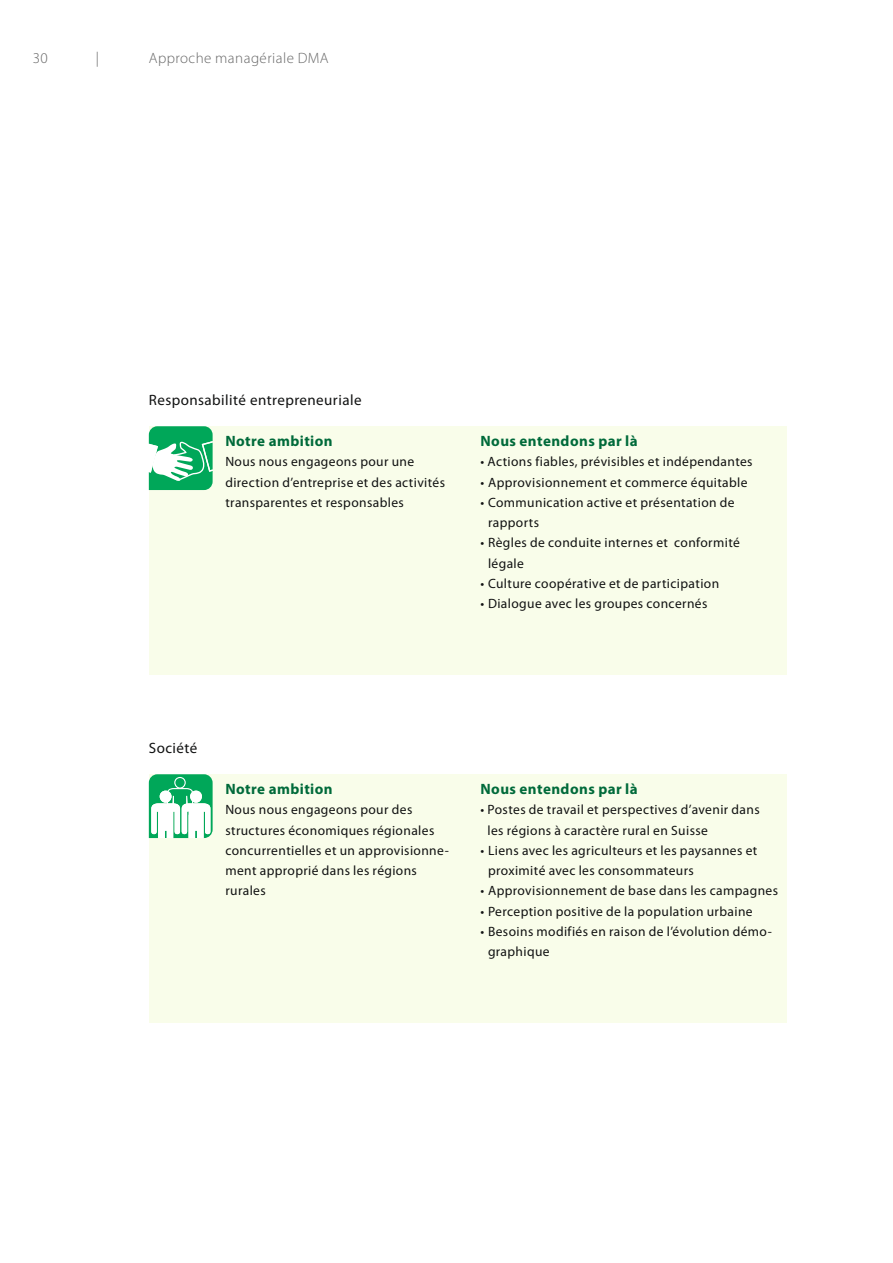
<style>
.page{position:relative;width:893px;height:1263px;background:#fff}
.page>*{position:absolute;margin:0;border:0;box-sizing:border-box;transform-origin:0 0}
.t1{font:700 15px "Myriad Pro";letter-spacing:.03em;color:#006a3a}
.t2{font:15px "Myriad Pro";letter-spacing:.03em;color:#111212}
.t3{font:300 15px "Myriad Pro";letter-spacing:.03em;color:#676767}
.t4{font:13.5px/20.2px "Myriad Pro";letter-spacing:.03em;color:#111212}
</style>
<div class="page">
<div style="left:149px;top:774px;width:638px;height:249px;background:#f9fdea"></div>
<svg style="left:149px;top:774px;width:64px;height:64px;background:#87d5b0"></svg>
<div style="left:149px;top:426px;width:638px;height:249px;background:#f9fdea"></div>
<svg style="left:149px;top:426px;width:64px;height:64px;background:#4bc189"></svg>
<p class="t3" style="left:33px;top:50px;width:17px">30</p>
<p class="t3" style="left:96px;top:50px;width:5px">|</p>
<p class="t3" style="left:149px;top:50px;width:181px">Approche managériale DMA</p>
<p class="t2" style="left:149px;top:391px;width:214px">Responsabilité entrepreneuriale</p>
<p class="t1" style="left:225px;top:433px;width:109px">Notre ambition</p>
<p class="t4" style="left:225px;top:452px;width:221px">Nous nous engageons pour une direction d’entreprise et des activités transparentes et responsables</p>
<p class="t1" style="left:480px;top:433px;width:159px">Nous entendons par là</p>
<p class="t4" style="left:480px;top:452px;width:274px">• Actions fiables, prévisibles et indépendantes</p>
<p class="t4" style="left:480px;top:472px;width:269px">• Approvisionnement et commerce équitable</p>
<p class="t4" style="left:488px;top:492px;width:248px;text-indent:-8px">• Communication active et présentation de rapports</p>
<p class="t4" style="left:488px;top:533px;width:253px;text-indent:-8px">• Règles de conduite internes et conformité légale</p>
<p class="t4" style="left:480px;top:573px;width:240px">• Culture coopérative et de participation</p>
<p class="t4" style="left:480px;top:594px;width:228px">• Dialogue avec les groupes concernés</p>
<p class="t2" style="left:149px;top:739px;width:50px">Société</p>
<p class="t1" style="left:225px;top:780px;width:109px">Notre ambition</p>
<p class="t4" style="left:225px;top:800px;width:224px">Nous nous engageons pour des structures économiques régionales concurrentielles et un approvisionne&shy;ment approprié dans les régions rurales</p>
<p class="t1" style="left:480px;top:780px;width:159px">Nous entendons par là</p>
<p class="t4" style="left:488px;top:800px;width:274px;text-indent:-7px">• Postes de travail et perspectives d’avenir dans les régions à caractère rural en Suisse</p>
<p class="t4" style="left:488px;top:840px;width:271px;text-indent:-8px">• Liens avec les agriculteurs et les paysannes et proximité avec les consommateurs</p>
<p class="t4" style="left:480px;top:881px;width:299px">• Approvisionnement de base dans les campagnes</p>
<p class="t4" style="left:480px;top:901px;width:274px">• Perception positive de la population urbaine</p>
<p class="t4" style="left:488px;top:921px;width:285px;text-indent:-8px">• Besoins modifiés en raison de l’évolution démo&shy;graphique</p>
</div>
